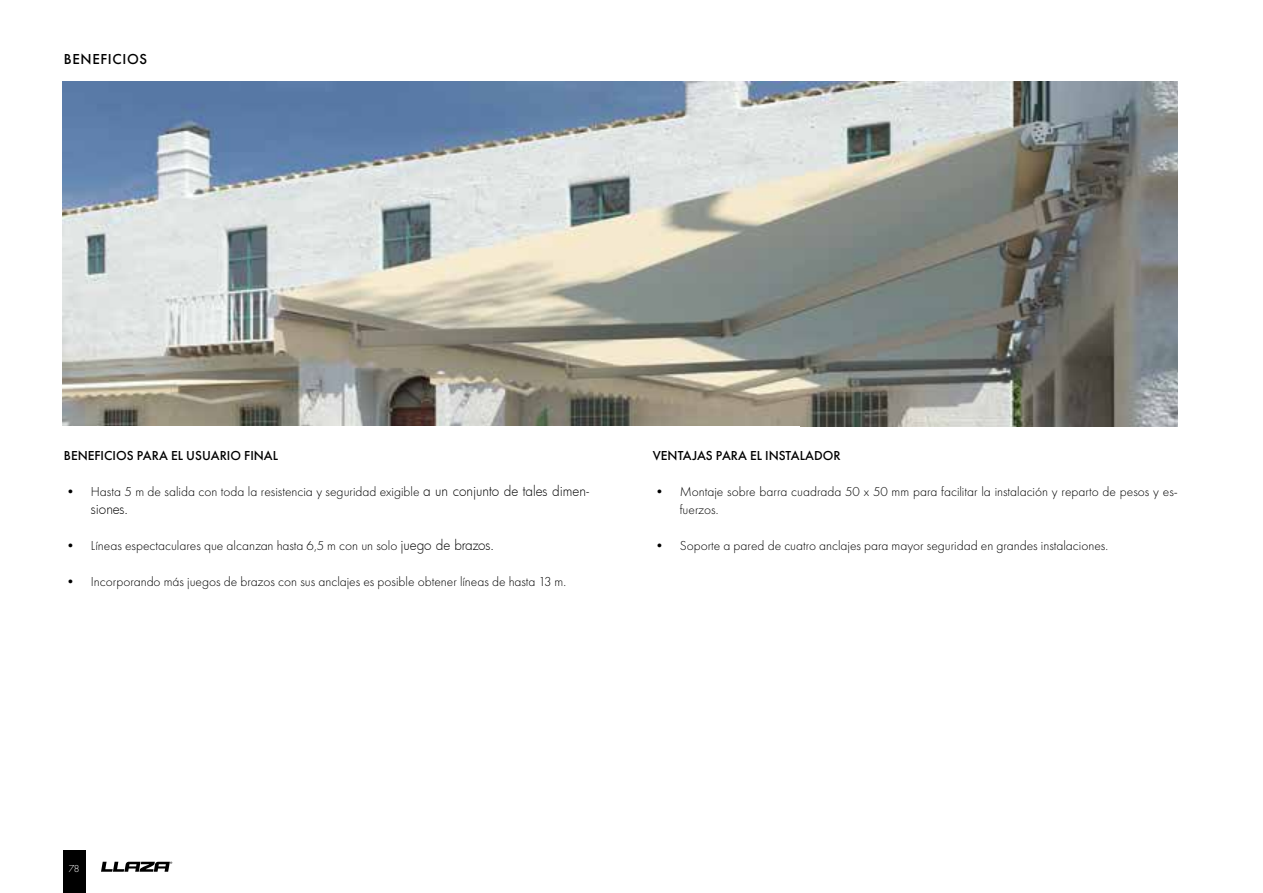
<style>
.page{position:relative;width:1263px;height:893px;background:#fff}
.page>*{position:absolute;margin:0;border:0;box-sizing:border-box;transform-origin:0 0}
.t1{font:500 15px "Futura PT";letter-spacing:.04em;color:#000}
.t2{font:300 13.5px/18px "Futura PT";color:#000}
.t3{font:500 13.5px "Futura PT";color:#000}
.t4{font:300 13.5px "Futura";letter-spacing:-.005em;color:#000}
.t5{font:300 10.5px "Futura PT";color:#fff}
.s1{font-family:"Futura"}
</style>
<div class="page">
<hr style="left:1262px;top:0;width:1px;height:893px;background:#bcbdc2">
<img style="left:63px;top:82px;width:1115px;height:344px">
<div style="left:63px;top:850px;width:23px;height:43px;background:#000"></div>
<svg style="left:101px;top:862px;width:71px;height:10px"></svg>
<p class="t1" style="left:64px;top:50px;width:85px">BENEFICIOS</p>
<p class="t3" style="left:64px;top:447px;width:216px">BENEFICIOS PARA EL USUARIO FINAL</p>
<p class="t2" style="left:64px;top:482px;width:527px">• Hasta 5 m de salida con toda la resistencia y seguridad exigible <span class="s1">a un conjunto de tales dimen-</span></p>
<p class="t4" style="left:91px;top:500px;width:39px">siones.</p>
<p class="t2" style="left:64px;top:536px;width:432px">• Líneas espectaculares que alcanzan hasta 6,5 m con un solo <span class="s1">juego de brazos.</span></p>
<p class="t2" style="left:64px;top:572px;width:504px">• Incorporando más juegos de brazos con sus anclajes es posible obtener líneas de hasta 13 m.</p>
<p class="t3" style="left:653px;top:447px;width:189px">VENTAJAS PARA EL INSTALADOR</p>
<p class="t2" style="left:680px;top:482px;width:500px;text-indent:-27px">• Montaje sobre barra cuadrada 50 x 50 mm para facilitar la instalación y reparto de pesos y es&shy;fuerzos.</p>
<p class="t2" style="left:653px;top:536px;width:457px">• Soporte a pared de cuatro anclajes para mayor seguridad en grandes instalaciones.</p>
<p class="t5" style="left:69px;top:862px;width:12px">78</p>
</div>
